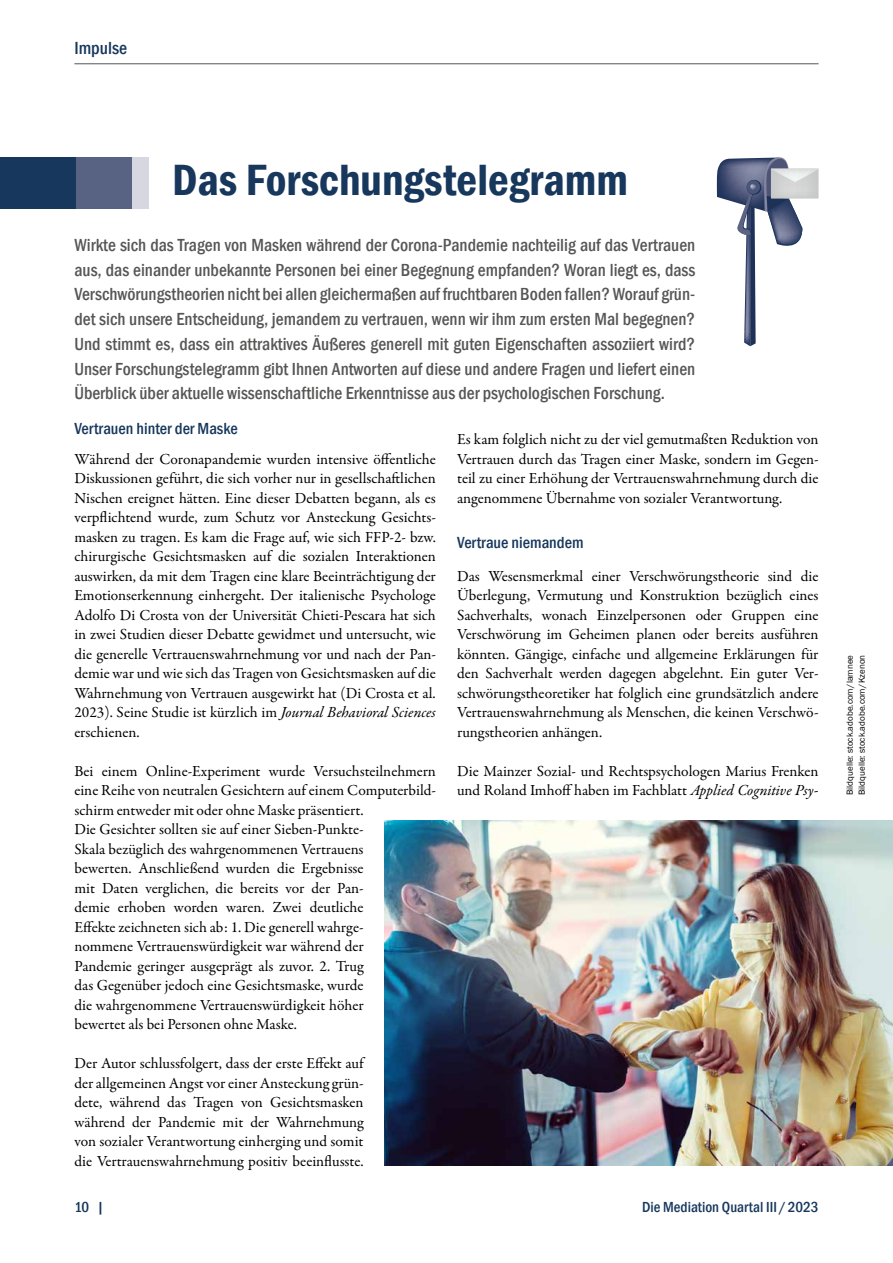
<style>
.page{position:relative;width:893px;height:1263px;background:#fff}
.page>*{position:absolute;margin:0;border:0;box-sizing:border-box;transform-origin:0 0}
.t1{font:600 condensed 45px "Franklin Gothic";color:#17375c}
.t2{font:500 condensed 18px/24.8px "Franklin Gothic";color:#565655;text-align:justify}
.t3{font:500 condensed 18px "Franklin Gothic";color:#17375c}
.t4{font:500 condensed 16.5px "Franklin Gothic";color:#17375c}
.t5{font:15.45px/19.5px "Garamond Premr Pro";color:#000;text-align:justify}
.t6{font:500 condensed 15px "Franklin Gothic";color:#17375c}
.t7{font:9px/12px "Franklin Gothic";color:#000}
.s1{font-style:italic}
</style>
<div class="page">
<hr style="left:74px;top:63px;width:745px;height:1px;background:#565655">
<svg style="left:717px;top:157px;width:102px;height:189px"></svg>
<div style="left:74px;top:157px;width:59px;height:51px;background:#586282"></div>
<div style="left:133px;top:157px;width:16px;height:51px;background:#d7d7e1"></div>
<div style="left:0;top:157px;width:76px;height:51px;background:#17375c"></div>
<img style="left:385px;top:820px;width:508px;height:345px">
<p class="t3" style="left:74px;top:36px;width:54px">Impulse</p>
<h1 class="t1" style="left:172px;top:150px;width:457px">Das Forschungstelegramm</h1>
<p class="t2" style="left:74px;top:232px;width:622px">Wirkte sich das Tragen von Masken während der Corona-Pandemie nachteilig auf das Vertrauen aus, das einander unbekannte Personen bei einer Begegnung empfanden? Woran liegt es, dass Verschwörungstheorien nicht bei allen gleichermaßen auf fruchtbaren Boden fallen? Worauf grün&shy;det sich unsere Entscheidung, jemandem zu vertrauen, wenn wir ihm zum ersten Mal begegnen?<br>Und stimmt es, dass ein attraktives Äußeres generell mit guten Eigenschaften assoziiert wird?<br>Unser Forschungstelegramm gibt Ihnen Antworten auf diese und andere Fragen und liefert einen Überblick über aktuelle wissenschaftliche Erkenntnisse aus der psychologischen Forschung.</p>
<p class="t4" style="left:74px;top:417px;width:165px">Vertrauen hinter der Maske</p>
<p class="t5" style="left:74px;top:449px;width:363px">Während der Coronapandemie wurden intensive öffentliche Diskussionen geführt, die sich vorher nur in gesellschaftlichen Nischen ereignet hätten. Eine dieser Debatten begann, als es verpflichtend wurde, zum Schutz vor Ansteckung Gesichts&shy;masken zu tragen. Es kam die Frage auf, wie sich FFP-2- bzw. chirurgische Gesichtsmasken auf die sozialen Interaktionen auswirken, da mit dem Tragen eine klare Beeinträchtigung der Emotionserkennung einhergeht. Der italienische Psychologe Adolfo Di Crosta von der Universität Chieti-Pescara hat sich in zwei Studien dieser Debatte gewidmet und untersucht, wie die generelle Vertrauenswahrnehmung vor und nach der Pan&shy;demie war und wie sich das Tragen von Gesichtsmasken auf die Wahrnehmung von Vertrauen ausgewirkt hat (Di Crosta et al.<br>2023). Seine Studie ist kürzlich im <span class="s1">Journal Behavioral Sciences </span>erschienen.</p>
<p class="t5" style="left:74px;top:761px;width:363px;text-align:left">Bei einem Online-Experiment wurde Versuchsteilnehmern eine Reihe von neutralen Gesichtern auf einem Computerbild&shy;schirm entweder mit oder ohne Maske präsentiert.<br>Die Gesichter sollten sie auf einer Sieben-Punkte-<br>Skala bezüglich des wahrgenommenen Vertrauens<br>bewerten. Anschließend wurden die Ergebnisse<br>mit Daten verglichen, die bereits vor der Pan-<br>demie erhoben worden waren. Zwei deutliche<br>Effekte zeichneten sich ab: 1. Die generell wahrge-<br>nommene Vertrauenswürdigkeit war während der<br>Pandemie geringer ausgeprägt als zuvor. 2. Trug<br>das Gegenüber jedoch eine Gesichtsmaske, wurde<br>die wahrgenommene Vertrauenswürdigkeit höher<br>bewertet als bei Personen ohne Maske.</p>
<p class="t5" style="left:74px;top:1054px;width:291px">Der Autor schlussfolgert, dass der erste Effekt auf der allgemeinen Angst vor einer Ansteckung grün&shy;dete, während das Tragen von Gesichtsmasken während der Pandemie mit der Wahrnehmung von sozialer Verantwortung einherging und somit die Vertrauenswahrnehmung positiv beeinflusste.</p>
<p class="t5" style="left:457px;top:430px;width:363px">Es kam folglich nicht zu der viel gemutmaßten Reduktion von Vertrauen durch das Tragen einer Maske, sondern im Gegen&shy;teil zu einer Erhöhung der Vertrauenswahrnehmung durch die angenommene Übernahme von sozialer Verantwortung.</p>
<p class="t4" style="left:457px;top:531px;width:128px">Vertraue niemandem</p>
<p class="t5" style="left:457px;top:566px;width:363px">Das Wesensmerkmal einer Verschwörungstheorie sind die Überlegung, Vermutung und Konstruktion bezüglich eines Sachverhalts, wonach Einzelpersonen oder Gruppen eine Verschwörung im Geheimen planen oder bereits ausführen könnten. Gängige, einfache und allgemeine Erklärungen für den Sachverhalt werden dagegen abgelehnt. Ein guter Ver&shy;schwörungstheoretiker hat folglich eine grundsätzlich andere Vertrauenswahrnehmung als Menschen, die keinen Verschwö&shy;rungstheorien anhängen.</p>
<p class="t5" style="left:457px;top:761px;width:363px">Die Mainzer Sozial- und Rechtspsychologen Marius Frenken und Roland Imhoff haben im Fachblatt <span class="s1">Applied Cognitive Psy-</span></p>
<p class="t6" style="left:74px;top:1197px;width:31px">10 |</p>
<p class="t6" style="left:642px;top:1197px;width:178px">Die Mediation Quartal III /2023</p>
<p class="t7" style="left:844px;top:795px;width:142px;rotate:-90deg">Bildquelle: stock.adobe.com/lamnee<br>Bildquelle: stock.adobe.com/Kzenon</p>
</div>
